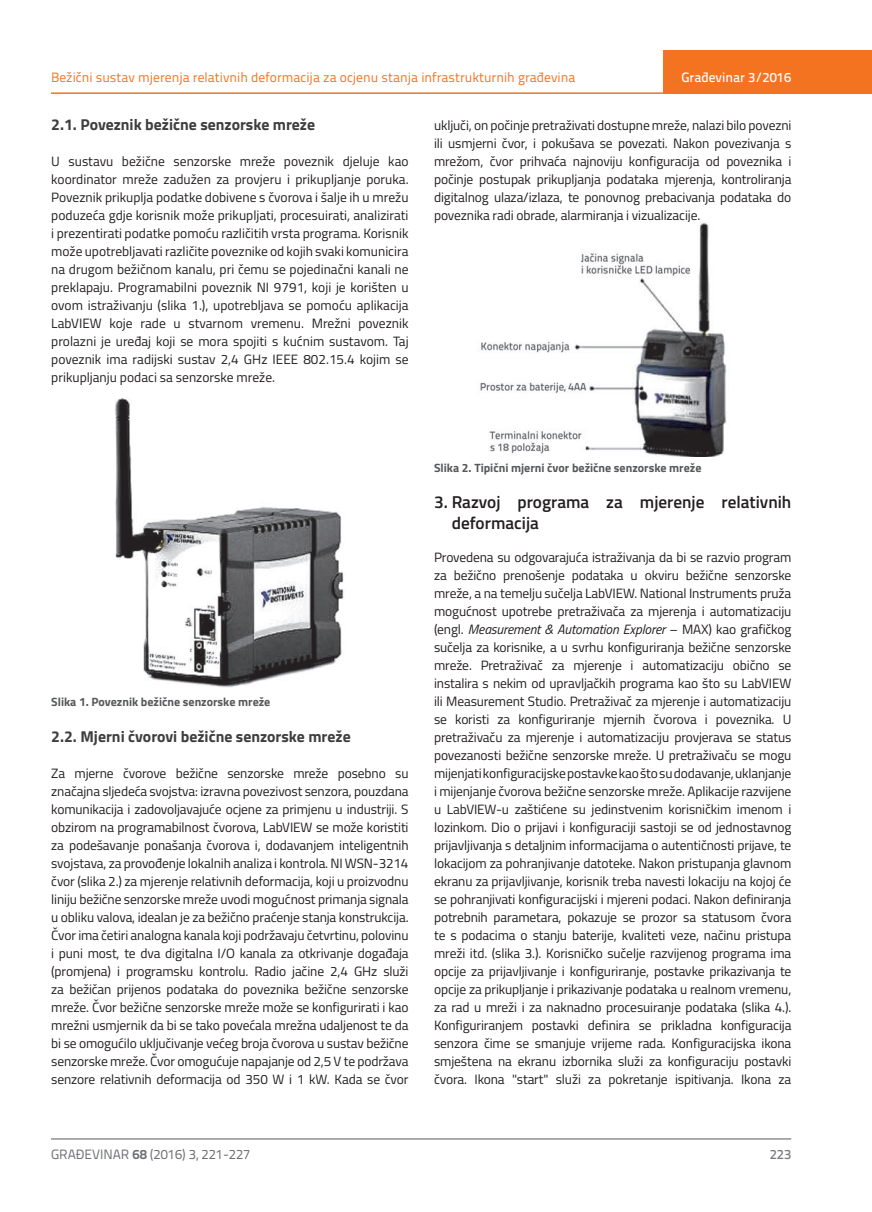
<style>
.page{position:relative;width:872px;height:1212px;background:#fff}
.page>*{position:absolute;margin:0;border:0;box-sizing:border-box;transform-origin:0 0}
.t1{font:600 17.25px/21px "Titillium";color:#231f20}
.t2{font:700 15.75px "Titillium";color:#3e3e3f}
.t3{font:13.5px/18px "Titillium";letter-spacing:-.01em;color:#231f20;text-align:justify}
.t4{font:13.5px "Titillium Text 22 L";color:#f47321}
.t5{font:13.5px "Titillium Text 22 L";color:#6c6d70}
.t6{font:500 13.5px "Titillium Text 22 L";color:#fff}
.t7{font:500 13.5px "Titillium Text 22 L";color:#787a7d}
.t8{font:700 12px "Titillium";color:#57585a}
.s1{font-style:italic}
.s2{font-weight:700}
</style>
<div class="page">
<hr style="left:51px;top:92px;width:821px;height:2px;background:#f47321">
<div style="left:663px;top:50px;width:209px;height:44px;background:#f47321"></div>
<hr style="left:51px;top:1139px;width:740px;height:1px;background:#57585a">
<img style="left:115px;top:398px;width:229px;height:290px">
<img style="left:480px;top:223px;width:247px;height:234px">
<p class="t4" style="left:51px;top:68px;width:526px">Bežični sustav mjerenja relativnih deformacija za ocjenu stanja infrastrukturnih građevina</p>
<p class="t2" style="left:51px;top:112px;width:265px">2.1. Poveznik bežične senzorske mreže</p>
<p class="t3" style="left:51px;top:151px;width:359px">U sustavu bežične senzorske mreže poveznik djeluje kao koordinator mreže zadužen za provjeru i prikupljanje poruka.<br>Poveznik prikuplja podatke dobivene s čvorova i šalje ih u mrežu poduzeća gdje korisnik može prikupljati, procesuirati, analizirati i prezentirati podatke pomoću različitih vrsta programa. Korisnik može upotrebljavati različite poveznike od kojih svaki komunicira na drugom bežičnom kanalu, pri čemu se pojedinačni kanali ne preklapaju. Programabilni poveznik NI 9791, koji je korišten u ovom istraživanju (slika 1.), upotrebljava se pomoću aplikacija LabVIEW koje rade u stvarnom vremenu. Mrežni poveznik prolazni je uređaj koji se mora spojiti s kućnim sustavom. Taj poveznik ima radijski sustav 2,4 GHz IEEE 802.15.4 kojim se prikupljanju podaci sa senzorske mreže.</p>
<p class="t6" style="left:681px;top:67px;width:111px">Građevinar 3/2016</p>
<p class="t3" style="left:434px;top:115px;width:359px">uključi, on počinje pretraživati dostupne mreže, nalazi bilo povezni ili usmjerni čvor, i pokušava se povezati. Nakon povezivanja s mrežom, čvor prihvaća najnoviju konfiguracija od poveznika i počinje postupak prikupljanja podataka mjerenja, kontroliranja digitalnog ulaza/izlaza, te ponovnog prebacivanja podataka do poveznika radi obrade, alarmiranja i vizualizacije.</p>
<p class="t8" style="left:51px;top:693px;width:221px">Slika 1. Poveznik bežične senzorske mreže</p>
<p class="t2" style="left:51px;top:724px;width:301px">2.2. Mjerni čvorovi bežične senzorske mreže</p>
<p class="t3" style="left:51px;top:764px;width:359px">Za mjerne čvorove bežične senzorske mreže posebno su značajna sljedeća svojstva: izravna povezivost senzora, pouzdana komunikacija i zadovoljavajuće ocjene za primjenu u industriji. S obzirom na programabilnost čvorova, LabVIEW se može koristiti za podešavanje ponašanja čvorova i, dodavanjem inteligentnih svojstava, za provođenje lokalnih analiza i kontrola. NI WSN-3214 čvor (slika 2.) za mjerenje relativnih deformacija, koji u proizvodnu liniju bežične senzorske mreže uvodi mogućnost primanja signala u obliku valova, idealan je za bežično praćenje stanja konstrukcija.<br>Čvor ima četiri analogna kanala koji podržavaju četvrtinu, polovinu i puni most, te dva digitalna I/O kanala za otkrivanje događaja (promjena) i programsku kontrolu. Radio jačine 2,4 GHz služi za bežičan prijenos podataka do poveznika bežične senzorske mreže. Čvor bežične senzorske mreže može se konfigurirati i kao mrežni usmjernik da bi se tako povećala mrežna udaljenost te da bi se omogućilo uključivanje većeg broja čvorova u sustav bežične senzorske mreže. Čvor omogućuje napajanje od 2,5 V te podržava senzore relativnih deformacija od 350 W i 1 kW. Kada se čvor</p>
<p class="t8" style="left:434px;top:458px;width:269px">Slika 2. Tipični mjerni čvor bežične senzorske mreže</p>
<p class="t1" style="left:452px;top:490px;width:341px;text-indent:-18px">3. Razvoj programa za mjerenje relativnih deformacija</p>
<p class="t3" style="left:434px;top:547px;width:359px">Provedena su odgovarajuća istraživanja da bi se razvio program za bežično prenošenje podataka u okviru bežične senzorske mreže, a na temelju sučelja LabVIEW. National Instruments pruža mogućnost upotrebe pretraživača za mjerenja i automatizaciju (engl. <span class="s1">Measurement &amp; Automation Explorer</span> – MAX) kao grafičkog sučelja za korisnike, a u svrhu konfiguriranja bežične senzorske mreže. Pretraživač za mjerenje i automatizaciju obično se instalira s nekim od upravljačkih programa kao što su LabVIEW ili Measurement Studio. Pretraživač za mjerenje i automatizaciju se koristi za konfiguriranje mjernih čvorova i poveznika. U pretraživaču za mjerenje i automatizaciju provjerava se status povezanosti bežične senzorske mreže. U pretraživaču se mogu mijenjati konfiguracijske postavke kao što su dodavanje, uklanjanje i mijenjanje čvorova bežične senzorske mreže. Aplikacije razvijene u LabVIEW-u zaštićene su jedinstvenim korisničkim imenom i lozinkom. Dio o prijavi i konfiguraciji sastoji se od jednostavnog prijavljivanja s detaljnim informacijama o autentičnosti prijave, te lokacijom za pohranjivanje datoteke. Nakon pristupanja glavnom ekranu za prijavljivanje, korisnik treba navesti lokaciju na kojoj će se pohranjivati konfiguracijski i mjereni podaci. Nakon definiranja potrebnih parametara, pokazuje se prozor sa statusom čvora te s podacima o stanju baterije, kvaliteti veze, načinu pristupa mreži itd. (slika 3.). Korisničko sučelje razvijenog programa ima opcije za prijavljivanje i konfiguriranje, postavke prikazivanja te opcije za prikupljanje i prikazivanje podataka u realnom vremenu, za rad u mreži i za naknadno procesuiranje podataka (slika 4.).<br>Konfiguriranjem postavki definira se prikladna konfiguracija senzora čime se smanjuje vrijeme rada. Konfiguracijska ikona smještena na ekranu izbornika služi za konfiguraciju postavki čvora. Ikona "start" služi za pokretanje ispitivanja. Ikona za</p>
<p class="t5" style="left:51px;top:1144px;width:201px">GRAĐEVINAR <span class="s2">68</span> (2016) 3, 221-227</p>
<p class="t7" style="left:769px;top:1144px;width:23px">223</p>
</div>
